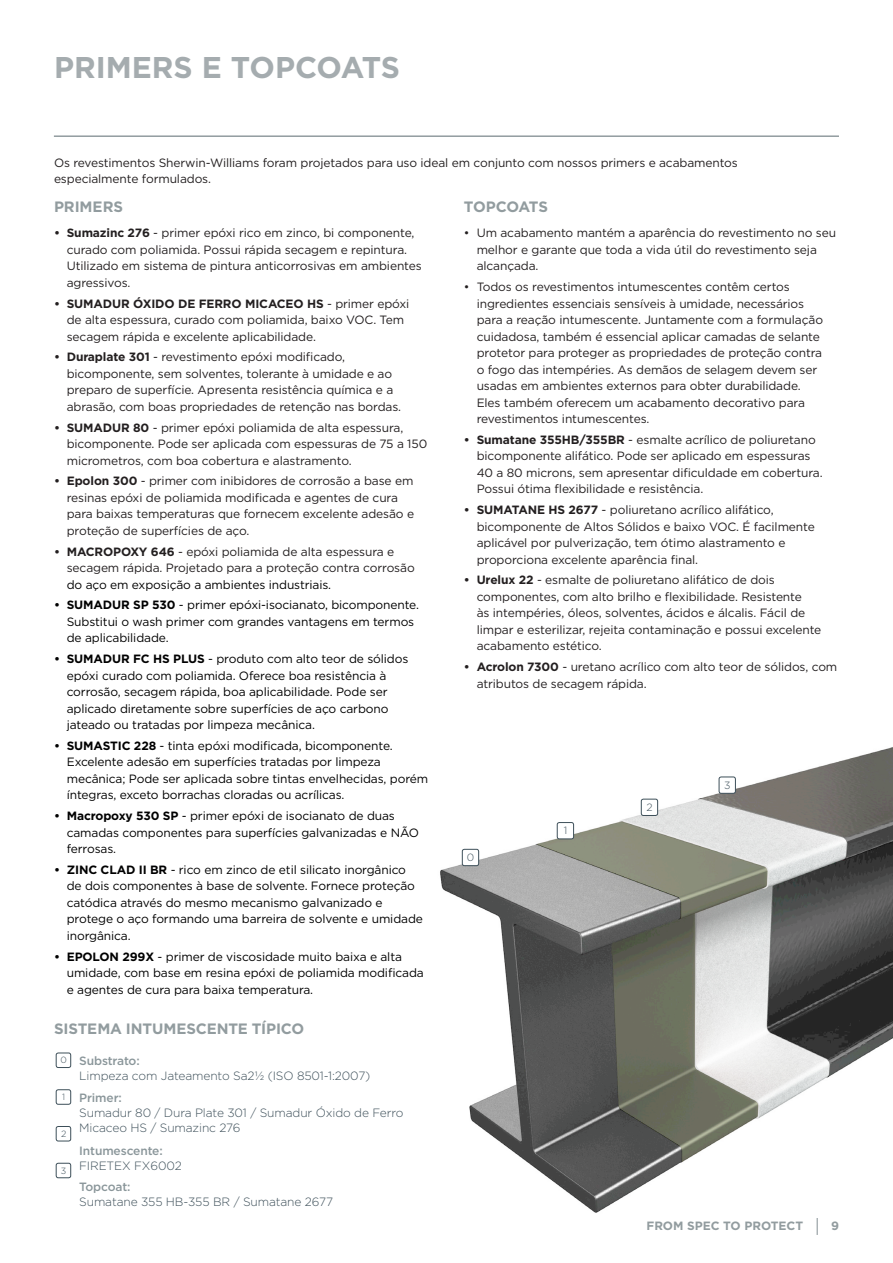
<style>
.page{position:relative;width:893px;height:1263px;background:#fff}
.page>*{position:absolute;margin:0;border:0;box-sizing:border-box;transform-origin:0 0}
.t1{font:700 30px "Gotham";color:#a5acaf}
.t2{font:700 15px "Gotham";letter-spacing:-.01em;color:#929c9f}
.t3{font:700 15px "Gotham";letter-spacing:-.03em;color:#929c9f}
.t4{font:12px/16.5px "Gotham";letter-spacing:-.01em;color:#231f20}
.t5{font:12px/16.5px "Gotham";letter-spacing:-.01em;color:#000001}
.para_intro_text{font:300 12px/15px "Gotham";letter-spacing:-.01em;color:#3d4f59}
.para_intro_text-2{font:500 12px "Gotham";letter-spacing:-.01em;color:#8a969a}
.t6{font:700 12px "Gotham";color:#929c9f}
.t7{font:300 10.5px "Gotham";color:#3d4f59}
.t8{font:300 9px "Gotham";color:#3d4f59}
.s1{font-weight:700}
.s2{color:#000001}
</style>
<div class="page">
<svg style="left:817px;top:1218px;width:1px;height:17px"></svg>
<img style="left:440px;top:747px;width:453px;height:466px">
<div style="left:462px;top:849px;width:17px;height:17px;background:#fff;border-radius:2px"></div>
<div style="left:462px;top:849px;width:17px;height:17px;border:1px solid #3d4f59;border-radius:2px"></div>
<div style="left:557px;top:822px;width:17px;height:17px;background:#fff;border-radius:2px"></div>
<div style="left:557px;top:822px;width:17px;height:17px;border:1px solid #3d4f59;border-radius:2px"></div>
<div style="left:641px;top:799px;width:17px;height:16px;background:#fff;border-radius:2px"></div>
<div style="left:641px;top:799px;width:17px;height:17px;border:1px solid #3d4f59;border-radius:2px"></div>
<div style="left:719px;top:777px;width:16px;height:16px;background:#fff;border-radius:2px"></div>
<div style="left:719px;top:777px;width:17px;height:16px;border:1px solid #3d4f59;border-radius:2px"></div>
<div style="left:56px;top:1163px;width:15px;height:15px;border:1px solid #3d4f59;border-radius:2px"></div>
<div style="left:56px;top:1126px;width:15px;height:15px;border:1px solid #3d4f59;border-radius:2px"></div>
<div style="left:56px;top:1089px;width:15px;height:15px;border:1px solid #3d4f59;border-radius:2px"></div>
<div style="left:56px;top:1053px;width:15px;height:15px;border:1px solid #3d4f59;border-radius:2px"></div>
<hr style="left:54px;top:135px;width:785px;height:2px;background:#929c9f">
<p class="t1" style="left:54px;top:47px;width:347px">PRIMERS E TOPCOATS</p>
<p class="t4" style="left:54px;top:154px;width:685px">Os revestimentos Sherwin-Williams foram projetados para uso ideal em conjunto com nossos primers e acabamentos especialmente formulados.</p>
<p class="t2" style="left:54px;top:197px;width:71px">PRIMERS</p>
<p class="t4" style="left:67px;top:225px;width:356px;text-indent:-13px"><span class="s1">• Sumazinc 276</span> - primer epóxi rico em zinco, bi componente, curado com poliamida. Possui rápida secagem e repintura.<br>Utilizado em sistema de pintura anticorrosivas em ambientes agressivos.</p>
<p class="t4" style="left:67px;top:295px;width:344px;text-indent:-13px"><span class="s1">• SUMADUR ÓXIDO DE FERRO MICACEO HS</span> - primer epóxi de alta espessura, curado com poliamida, baixo VOC. Tem secagem rápida e excelente aplicabilidade.</p>
<p class="t4" style="left:67px;top:349px;width:336px;text-indent:-13px"><span class="s1">• Duraplate 301</span> - revestimento epóxi modificado, bicomponente, sem solventes, tolerante à umidade e ao preparo de superfície. Apresenta resistência química e a abrasão, com boas propriedades de retenção nas bordas.</p>
<p class="t4" style="left:67px;top:419px;width:362px;text-indent:-13px"><span class="s1">• SUMADUR 80</span> - primer epóxi poliamida de alta espessura, bicomponente. Pode ser aplicada com espessuras de 75 a 150 micrometros, com boa cobertura e alastramento.</p>
<p class="t4" style="left:67px;top:473px;width:349px;text-indent:-13px"><span class="s1">• Epolon 300</span> - primer com inibidores de corrosão a base em resinas epóxi de poliamida modificada e agentes de cura para baixas temperaturas que fornecem excelente adesão e proteção de superfícies de aço.</p>
<p class="t4" style="left:67px;top:543px;width:349px;text-indent:-13px"><span class="s1">• MACROPOXY 646</span> - epóxi poliamida de alta espessura e secagem rápida. Projetado para a proteção contra corrosão <span class="s2">do aço em exposição a ambientes industriais.</span></p>
<p class="t5" style="left:67px;top:597px;width:354px;text-indent:-13px"><span class="s1">• SUMADUR SP 530</span> - primer epóxi-isocianato, bicomponente.<br>Substitui o wash primer com grandes vantagens em termos de aplicabilidade.</p>
<p class="t5" style="left:67px;top:650px;width:343px;text-indent:-13px"><span class="s1">• SUMADUR FC HS PLUS</span> - produto com alto teor de sólidos epóxi curado com poliamida. Oferece boa resistência à corrosão, secagem rápida, boa aplicabilidade. Pode ser aplicado diretamente sobre superfícies de aço carbono jateado ou tratadas por limpeza mecânica.</p>
<p class="t5" style="left:67px;top:737px;width:363px;text-indent:-13px"><span class="s1">• SUMASTIC 228</span> - tinta epóxi modificada, bicomponente.<br>Excelente adesão em superfícies tratadas por limpeza mecânica; Pode ser aplicada sobre tintas envelhecidas, porém íntegras, exceto borrachas cloradas ou acrílicas.</p>
<p class="t5" style="left:67px;top:807px;width:354px;text-indent:-13px"><span class="s1">• Macropoxy 530 SP</span> - primer epóxi de isocianato de duas camadas componentes para superfícies galvanizadas e NÃO ferrosas.</p>
<p class="t5" style="left:67px;top:861px;width:358px;text-indent:-13px"><span class="s1">• ZINC CLAD II BR</span> - rico em zinco de etil silicato inorgânico de dois componentes à base de solvente. Fornece proteção catódica através do mesmo mecanismo galvanizado e protege o aço formando uma barreira de solvente e umidade inorgânica.</p>
<p class="t5" style="left:67px;top:948px;width:359px;text-indent:-13px"><span class="s1">• EPOLON 299X</span> - primer de viscosidade muito baixa e alta umidade, com base em resina epóxi de poliamida modificada e agentes de cura para baixa temperatura.</p>
<p class="t3" style="left:464px;top:197px;width:86px">TOPCOATS</p>
<p class="t4" style="left:477px;top:225px;width:361px;text-indent:-13px">• Um acabamento mantém a aparência do revestimento no seu melhor e garante que toda a vida útil do revestimento seja alcançada.</p>
<p class="t4" style="left:477px;top:278px;width:348px;text-indent:-13px">• Todos os revestimentos intumescentes contêm certos ingredientes essenciais sensíveis à umidade, necessários para a reação intumescente. Juntamente com a formulação cuidadosa, também é essencial aplicar camadas de selante protetor para proteger as propriedades de proteção contra o fogo das intempéries. As demãos de selagem devem ser usadas em ambientes externos para obter durabilidade.<br>Eles também oferecem um acabamento decorativo para revestimentos intumescentes.</p>
<p class="t4" style="left:477px;top:431px;width:347px;text-indent:-13px"><span class="s1">• Sumatane 355HB/355BR</span> - esmalte acrílico de poliuretano bicomponente alifático. Pode ser aplicado em espessuras 40 a 80 microns, sem apresentar dificuldade em cobertura.<br>Possui ótima flexibilidade e resistência.</p>
<p class="t4" style="left:477px;top:501px;width:340px;text-indent:-13px"><span class="s1">• SUMATANE HS 2677</span> - poliuretano acrílico alifático, bicomponente de Altos Sólidos e baixo VOC. É facilmente aplicável por pulverização, tem ótimo alastramento e proporciona excelente aparência final.</p>
<p class="t4" style="left:477px;top:572px;width:346px;text-indent:-13px"><span class="s1">• Urelux 22</span> - esmalte de poliuretano alifático de dois componentes, com alto brilho e flexibilidade. Resistente<br>às intempéries, óleos, solventes, ácidos e álcalis. Fácil de limpar e esterilizar, rejeita contaminação e possui excelente acabamento estético.</p>
<p class="t4" style="left:477px;top:658px;width:362px;text-indent:-13px"><span class="s1">• Acrolon 7300</span> - uretano acrílico com alto teor de sólidos, com atributos de secagem rápida.</p>
<p class="t7" style="left:724px;top:778px;width:8px">3</p>
<p class="t7" style="left:646px;top:801px;width:8px">2</p>
<p class="t7" style="left:564px;top:824px;width:5px">1</p>
<p class="t7" style="left:467px;top:851px;width:9px">0</p>
<p class="t2" style="left:54px;top:1019px;width:252px">SISTEMA INTUMESCENTE TÍPICO</p>
<p class="t8" style="left:60px;top:1054px;width:8px">0</p>
<p class="t8" style="left:62px;top:1091px;width:5px">1</p>
<p class="t8" style="left:61px;top:1128px;width:7px">2</p>
<p class="t8" style="left:61px;top:1165px;width:7px">3</p>
<p class="para_intro_text-2" style="left:79px;top:1053px;width:62px">Substrato:</p>
<p class="para_intro_text" style="left:79px;top:1068px;width:293px">Limpeza com Jateamento Sa2½ (ISO 8501-1:2007)</p>
<p class="para_intro_text-2" style="left:79px;top:1090px;width:44px">Primer:</p>
<p class="para_intro_text" style="left:79px;top:1105px;width:326px">Sumadur 80 / Dura Plate 301 / Sumadur Óxido de Ferro<br>Micaceo HS / Sumazinc 276</p>
<p class="para_intro_text-2" style="left:79px;top:1142px;width:85px">Intumescente:</p>
<p class="para_intro_text" style="left:79px;top:1157px;width:104px">FIRETEX FX6002</p>
<p class="para_intro_text-2" style="left:79px;top:1179px;width:53px">Topcoat:</p>
<p class="para_intro_text" style="left:79px;top:1194px;width:255px">Sumatane 355 HB-355 BR / Sumatane 2677</p>
<p class="t6" style="left:646px;top:1217px;width:158px">FROM SPEC TO PROTECT</p>
<p class="t6" style="left:831px;top:1218px;width:9px">9</p>
</div>
